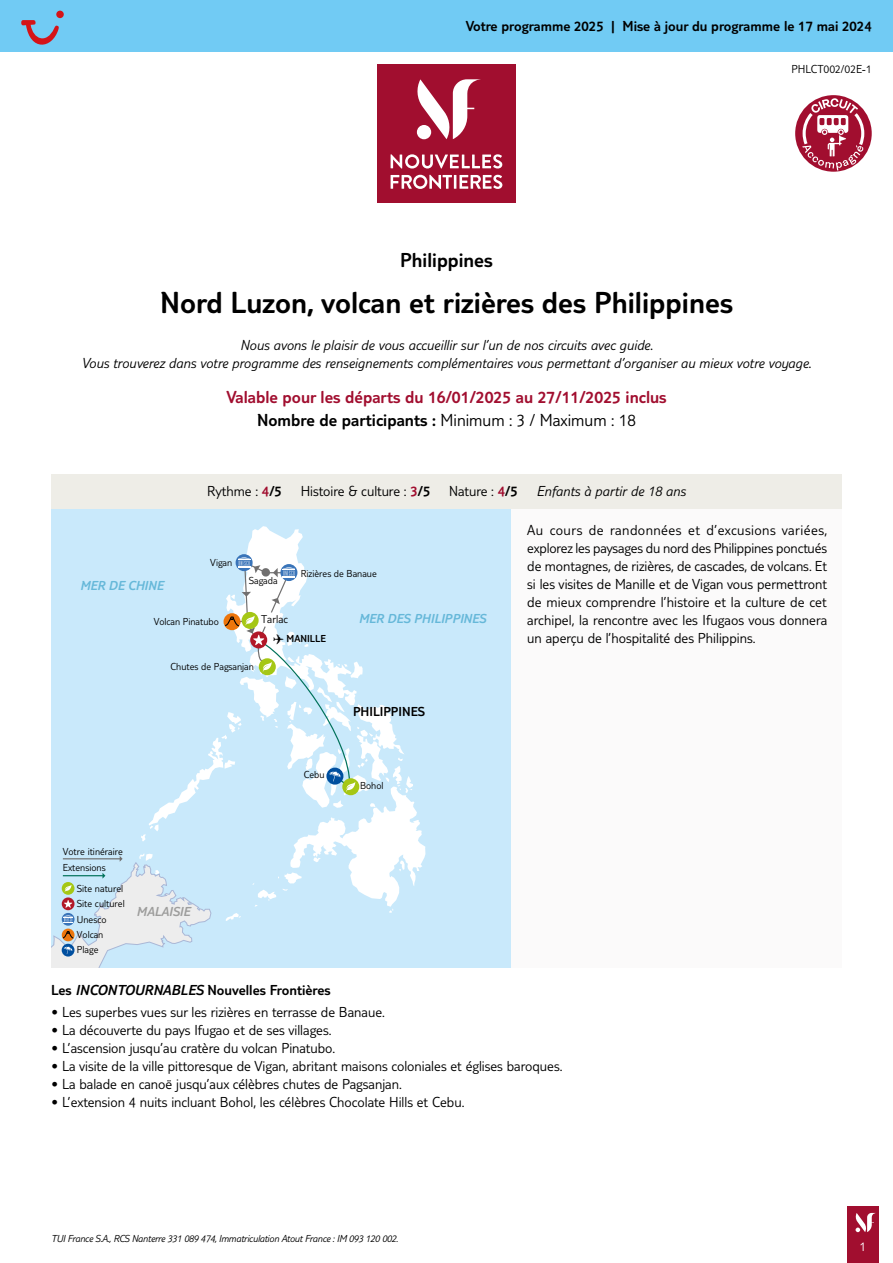
<style>
.page{position:relative;width:893px;height:1263px;background:#fff}
.page>*{position:absolute;margin:0;border:0;box-sizing:border-box;transform-origin:0 0}
.t1{font:300 31.5px "TUI Type";color:#000}
.t2{font:300 21px "TUI Type";color:#000}
.t3{font:300 18px/23.7px "TUI Type";color:#a10e2f;text-align:center}
.t4{font:300 15px/18px "TUI Type";color:#000;text-align:justify}
.t5{font:italic 300 15px/18px "TUI Type";color:#000;text-align:center}
.t6{font:300 15px "TUI Type";color:#000}
.t7{font:italic 300 13.5px "TUI Type";color:#66b8d9}
.t8{font:300 13.5px "TUI Type";color:#000}
.t9{font:italic 300 13.5px "TUI Type";color:#9d9d9c}
.t10{font:300 13.5px "TUI Type";color:#fff}
.t11{font:300 12px "TUI Type";color:#000}
.t12{font:300 11.7px "TUI Type";color:#000}
.t13{font:300 10.5px/20.2px "TUI Type";color:#000}
.t14{font:italic 300 10.5px "TUI Type";letter-spacing:-.02em;color:#000}
.t15{font:300 10.5px "TUI Type";color:#000}
.s1{color:#000}
.s2{color:#a10e2f}
.s3{font-style:inherit}
.s4{font-style:italic}
</style>
<div class="page">
<div style="left:847px;top:1206px;width:32px;height:57px;background:#a10e2f"></div>
<svg style="left:855px;top:1213px;width:21px;height:19px"></svg>
<div style="left:51px;top:508px;width:791px;height:459px;background:#fbfafa"></div>
<div style="left:0;top:0;width:893px;height:51px;background:#71cbf4"></div>
<div style="left:377px;top:65px;width:139px;height:138px;background:#a10e2f"></div>
<svg style="left:391px;top:154px;width:111px;height:15px"></svg>
<svg style="left:391px;top:175px;width:111px;height:14px"></svg>
<svg style="left:416px;top:79px;width:65px;height:60px"></svg>
<div style="left:51px;top:508px;width:459px;height:459px;background:#c9e9fb"></div>
<svg style="left:51px;top:526px;width:374px;height:441px"></svg>
<div style="left:51px;top:474px;width:791px;height:34px;background:#eeede7"></div>
<svg style="left:21px;top:20px;width:38px;height:25px"></svg>
<div style="left:56px;top:11px;width:8px;height:7px;background:#d51317;border-radius:50%"></div>
<div style="left:795px;top:95px;width:77px;height:77px;background:#a10e2f;border-radius:50%"></div>
<svg style="left:801px;top:98px;width:65px;height:73px"></svg>
<p class="t6" style="left:466px;top:18px;width:407px">Votre programme 2025 | Mise à jour du programme le 17 mai 2024</p>
<p class="t11" style="left:791px;top:62px;width:82px">PHLCT002/02E-1</p>
<h2 class="t2" style="left:400px;top:248px;width:94px">Philippines</h2>
<h1 class="t1" style="left:160px;top:285px;width:574px">Nord Luzon, volcan et rizières des Philippines</h1>
<p class="t5" style="left:82px;top:336px;width:731px">Nous avons le plaisir de vous accueillir sur l’un de nos circuits avec guide.<br>Vous trouverez dans votre programme des renseignements complémentaires vous permettant d’organiser au mieux votre voyage.</p>
<p class="t3" style="left:226px;top:384px;width:442px">Valable pour les départs du 16/01/2025 au 27/11/2025 inclus<br><span class="s1">Nombre de participants :</span> <span class="s1">Minimum : 3 / Maximum : 18</span></p>
<p class="t4" style="left:207px;top:482px;width:76px">Rythme : <span class="s2">4</span><span class="s3">/5</span></p>
<p class="t4" style="left:301px;top:482px;width:219px">Histoire &amp; culture : <span class="s2">3</span><span class="s3">/5</span> Nature : <span class="s2">4</span><span class="s3">/5</span></p>
<p class="t5" style="left:536px;top:482px;width:151px">Enfants à partir de 18 ans</p>
<p class="t7" style="left:80px;top:578px;width:85px">MER DE CHINE</p>
<p class="t13" style="left:210px;top:552px;width:23px">Vigan</p>
<p class="t13" style="left:249px;top:570px;width:30px">Sagada</p>
<p class="t13" style="left:301px;top:563px;width:78px">Rizières de Banaue</p>
<p class="t12" style="left:261px;top:613px;width:28px">Tarlac</p>
<p class="t13" style="left:154px;top:611px;width:67px">Volcan Pinatubo</p>
<p class="t13" style="left:171px;top:657px;width:85px">Chutes de Pagsanjan</p>
<p class="t15" style="left:273px;top:633px;width:54px">✈ MANILLE</p>
<p class="t13" style="left:63px;top:841px;width:62px">Votre itinéraire</p>
<p class="t13" style="left:77px;top:858px;width:48px;text-indent:-14px">Extensions<br>Site naturel</p>
<p class="t13" style="left:77px;top:896px;width:49px;line-height:15.5px">Site culturel<br>Unesco</p>
<p class="t13" style="left:77px;top:940px;width:23px">Plage</p>
<p class="t13" style="left:77px;top:924px;width:28px">Volcan</p>
<p class="t9" style="left:137px;top:904px;width:55px">MALAISIE</p>
<p class="t13" style="left:304px;top:764px;width:22px">Cebu</p>
<p class="t7" style="left:359px;top:611px;width:129px">MER DES PHILIPPINES</p>
<p class="t8" style="left:353px;top:704px;width:74px">PHILIPPINES</p>
<p class="t13" style="left:360px;top:775px;width:25px">Bohol</p>
<p class="t4" style="left:527px;top:521px;width:301px">Au cours de randonnées et d’excusions variées, explorez les paysages du nord des Philippines ponctués de montagnes, de rizières, de cascades, de volcans. Et si les visites de Manille et de Vigan vous permettront de mieux comprendre l’histoire et la culture de cet archipel, la rencontre avec les Ifugaos vous donnera un aperçu de l’hospitalité des Philippins.</p>
<p class="t6" style="left:51px;top:981px;width:281px">Les <span class="s4">INCONTOURNABLES</span> Nouvelles Frontières</p>
<p class="t4" style="left:51px;top:1002px;width:335px">• Les superbes vues sur les rizières en terrasse de Banaue.</p>
<p class="t4" style="left:51px;top:1020px;width:282px">• La découverte du pays Ifugao et de ses villages.</p>
<p class="t4" style="left:51px;top:1038px;width:286px">• L’ascension jusqu’au cratère du volcan Pinatubo.</p>
<p class="t4" style="left:51px;top:1056px;width:513px">• La visite de la ville pittoresque de Vigan, abritant maisons coloniales et églises baroques.</p>
<p class="t4" style="left:51px;top:1074px;width:352px">• La balade en canoë jusqu’aux célèbres chutes de Pagsanjan.</p>
<p class="t4" style="left:51px;top:1092px;width:415px">• L’extension 4 nuits incluant Bohol, les célèbres Chocolate Hills et Cebu.</p>
<p class="t14" style="left:51px;top:1232px;width:349px">TUI France S.A., RCS Nanterre 331 089 474, Immatriculation Atout France : IM 093 120 002.</p>
<p class="t10" style="left:860px;top:1239px;width:8px">1</p>
</div>
